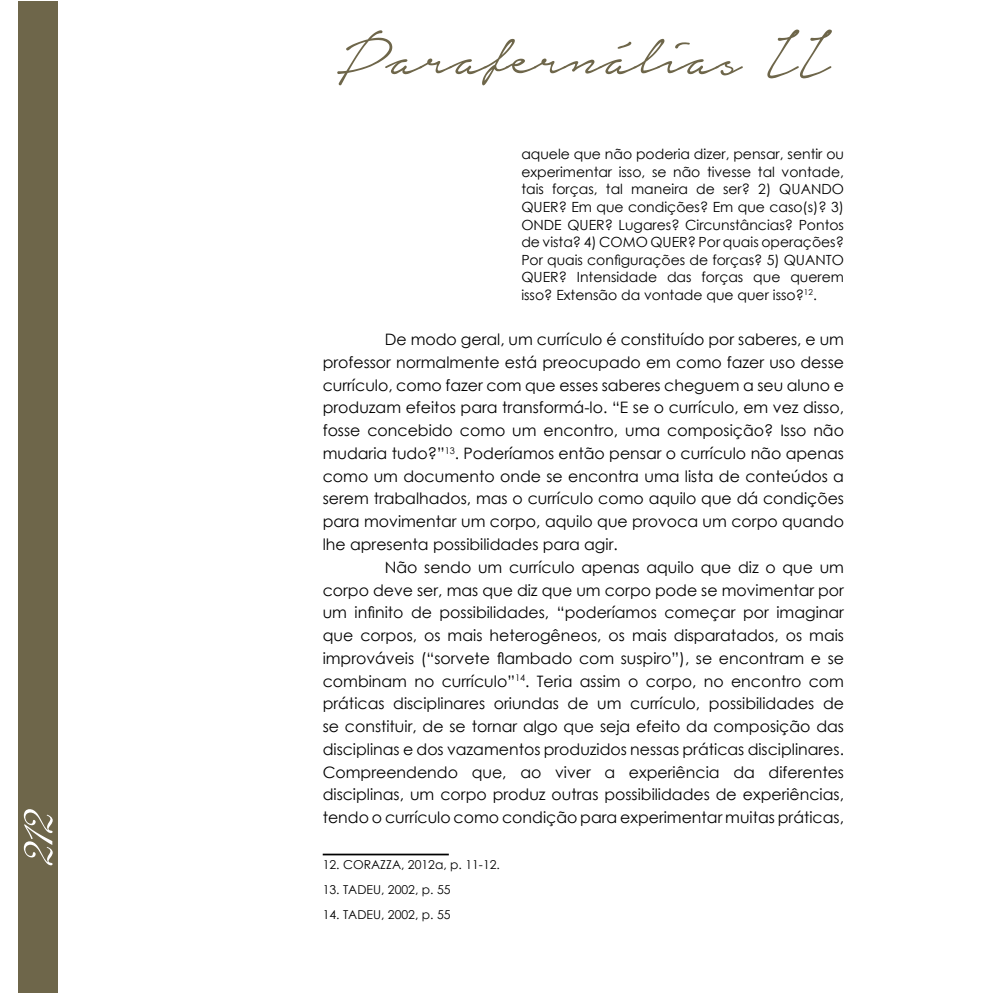
<style>
.page{position:relative;width:993px;height:993px;background:#fff}
.page>*{position:absolute;margin:0;border:0;box-sizing:border-box;transform-origin:0 0}
.t1{font:78.75px "Notera Personal Use Only";color:#6e664a}
.t2{font:63px "ARDECODE";color:#fff}
.t3{font:15.75px/22.8px "Century Gothic";color:#000;text-align:justify}
.t4{font:14px/17.5px "Century Gothic";color:#000;text-align:justify}
.t5{font:12.25px "Century Gothic";color:#000}
</style>
<div class="page">
<div style="left:18px;top:1px;width:40px;height:990px;background:#6e664a"></div>
<hr style="left:322px;top:853px;width:126px;height:2px;background:#000">
<h2 class="t2" style="left:-3px;top:863px;width:58px;rotate:-90deg">212</h2>
<h1 class="t1" style="left:337px;top:17px;width:494px">Parafernálias II</h1>
<p class="t4" style="left:521px;top:145px;width:324px">aquele que não poderia dizer, pensar, sentir ou experimentar isso, se não tivesse tal vontade, tais forças, tal maneira de ser? 2) QUANDO QUER? Em que condições? Em que caso(s)? 3)<br>ONDE QUER? Lugares? Circunstâncias? Pontos de vista? 4) COMO QUER? Por quais operações?<br>Por quais configurações de forças? 5) QUANTO QUER? Intensidade das forças que querem isso? Extensão da vontade que quer isso?<sup>12</sup>.</p>
<p class="t3" style="left:322px;top:328px;width:522px;text-indent:62px">De modo geral, um currículo é constituído por saberes, e um professor normalmente está preocupado em como fazer uso desse currículo, como fazer com que esses saberes cheguem a seu aluno e produzam efeitos para transformá-lo. “E se o currículo, em vez disso, fosse concebido como um encontro, uma composição? Isso não mudaria tudo?”<sup>13</sup>. Poderíamos então pensar o currículo não apenas como um documento onde se encontra uma lista de conteúdos a serem trabalhados, mas o currículo como aquilo que dá condições para movimentar um corpo, aquilo que provoca um corpo quando lhe apresenta possibilidades para agir.</p>
<p class="t3" style="left:322px;top:555px;width:522px;text-indent:62px">Não sendo um currículo apenas aquilo que diz o que um corpo deve ser, mas que diz que um corpo pode se movimentar por um infinito de possibilidades, “poderíamos começar por imaginar que corpos, os mais heterogêneos, os mais disparatados, os mais improváveis (“sorvete flambado com suspiro”), se encontram e se combinam no currículo”<sup>14</sup>. Teria assim o corpo, no encontro com práticas disciplinares oriundas de um currículo, possibilidades de se constituir, de se tornar algo que seja efeito da composição das disciplinas e dos vazamentos produzidos nessas práticas disciplinares.<br>Compreendendo que, ao viver a experiência da diferentes disciplinas, um corpo produz outras possibilidades de experiências, tendo o currículo como condição para experimentar muitas práticas,</p>
<p class="t5" style="left:322px;top:855px;width:179px">12. CORAZZA, 2012a, p. 11-12.</p>
<p class="t5" style="left:322px;top:880px;width:129px">13. TADEU, 2002, p. 55</p>
<p class="t5" style="left:322px;top:905px;width:129px">14. TADEU, 2002, p. 55</p>
</div>
